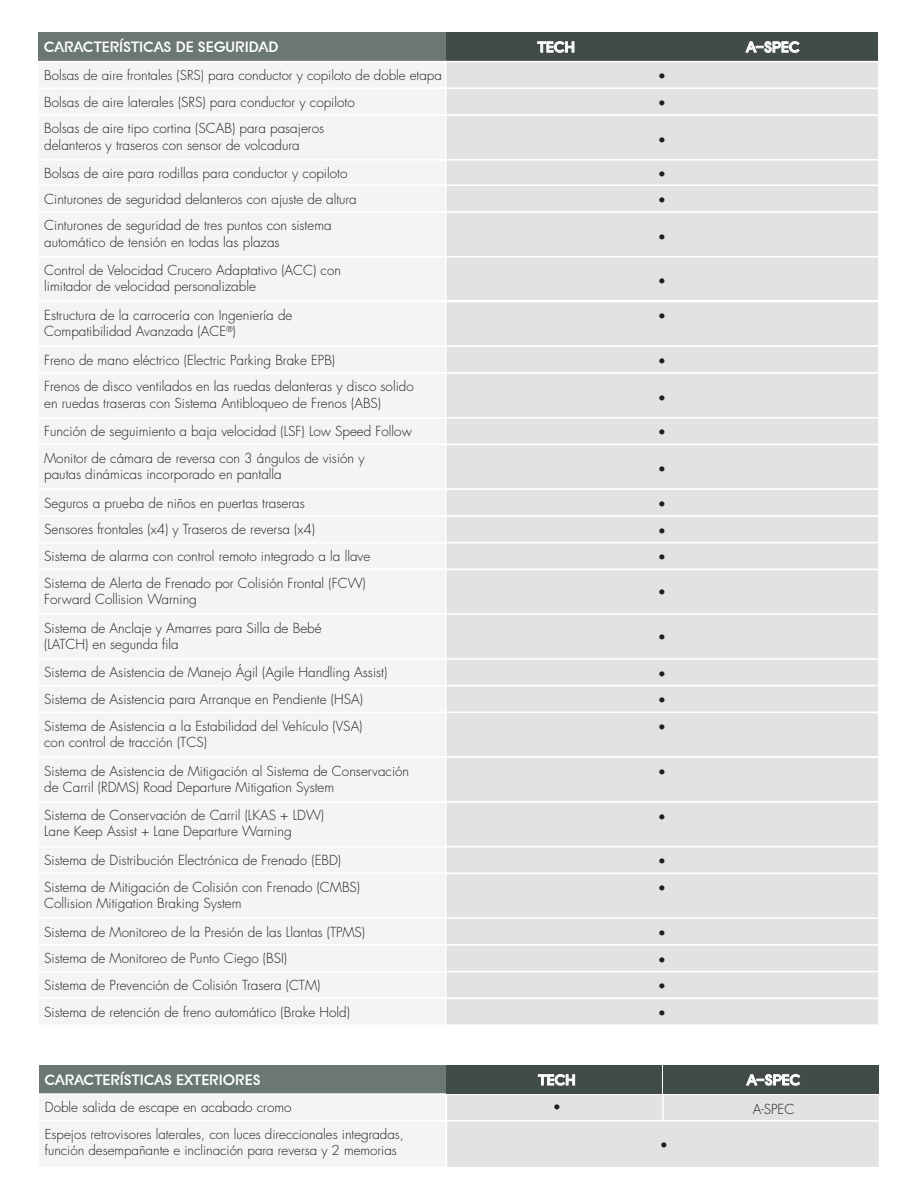
<style>
.page{position:relative;width:918px;height:1188px;background:#fff}
.page>*{position:absolute;margin:0;border:0;box-sizing:border-box;transform-origin:0 0}
.t1{font:700 14.25px "Acura Bespoke";color:#fff}
.t2{font:300 13.5px/16.2px "Futura Std";color:#1d201f}
.t3{font:300 13.35px/16px "Futura Std";color:#1d201f}
</style>
<div class="page">
<div style="left:38px;top:32px;width:593px;height:29px;background:#6a7774"></div>
<div style="left:446px;top:32px;width:215px;height:28px;background:#414c49"></div>
<svg style="left:537px;top:41px;width:37px;height:12px"></svg>
<div style="left:663px;top:32px;width:215px;height:28px;background:#414c49"></div>
<svg style="left:745px;top:41px;width:55px;height:12px"></svg>
<div style="left:37px;top:61px;width:409px;height:28px;background:#f4f4f4;border:2px solid #fff"></div>
<div style="left:37px;top:88px;width:409px;height:28px;background:#f4f4f4;border:2px solid #fff"></div>
<div style="left:37px;top:114px;width:409px;height:47px;background:#f4f4f4"></div>
<div style="left:37px;top:159px;width:409px;height:28px;background:#f4f4f4"></div>
<div style="left:37px;top:211px;width:409px;height:46px;background:#f4f4f4"></div>
<div style="left:37px;top:256px;width:409px;height:46px;background:#f4f4f4;border:2px solid #fff"></div>
<div style="left:37px;top:301px;width:409px;height:46px;background:#f4f4f4;border:2px solid #fff"></div>
<div style="left:37px;top:345px;width:409px;height:29px;background:#f4f4f4"></div>
<div style="left:37px;top:372px;width:409px;height:46px;background:#f4f4f4"></div>
<div style="left:37px;top:417px;width:409px;height:28px;background:#f4f4f4;border:2px solid #fff"></div>
<div style="left:37px;top:444px;width:409px;height:46px;background:#f4f4f4;border:2px solid #fff"></div>
<div style="left:37px;top:488px;width:409px;height:29px;background:#f4f4f4"></div>
<div style="left:37px;top:515px;width:409px;height:28px;background:#f4f4f4"></div>
<div style="left:37px;top:542px;width:409px;height:28px;background:#f4f4f4;border:2px solid #fff"></div>
<div style="left:37px;top:569px;width:409px;height:46px;background:#f4f4f4;border:2px solid #fff"></div>
<div style="left:37px;top:613px;width:409px;height:47px;background:#f4f4f4"></div>
<div style="left:37px;top:658px;width:409px;height:28px;background:#f4f4f4"></div>
<div style="left:37px;top:685px;width:409px;height:28px;background:#f4f4f4;border:2px solid #fff"></div>
<div style="left:37px;top:712px;width:409px;height:46px;background:#f4f4f4;border:2px solid #fff"></div>
<div style="left:37px;top:756px;width:409px;height:46px;background:#f4f4f4"></div>
<div style="left:37px;top:801px;width:409px;height:46px;background:#f4f4f4"></div>
<div style="left:37px;top:846px;width:409px;height:28px;background:#f4f4f4;border:2px solid #fff"></div>
<div style="left:37px;top:873px;width:409px;height:47px;background:#f4f4f4;border:2px solid #fff"></div>
<div style="left:37px;top:917px;width:409px;height:29px;background:#f4f4f4"></div>
<div style="left:37px;top:944px;width:409px;height:28px;background:#f4f4f4"></div>
<div style="left:37px;top:971px;width:409px;height:28px;background:#f4f4f4;border:2px solid #fff"></div>
<div style="left:37px;top:998px;width:409px;height:28px;background:#f4f4f4;border:2px solid #fff"></div>
<div style="left:39px;top:1065px;width:593px;height:29px;background:#6a7774"></div>
<div style="left:38px;top:1093px;width:409px;height:29px;background:#f4f4f4;border:2px solid #fff"></div>
<div style="left:446px;top:1065px;width:216px;height:28px;background:#414c49"></div>
<svg style="left:538px;top:1074px;width:37px;height:12px"></svg>
<div style="left:664px;top:1065px;width:215px;height:28px;background:#414c49"></div>
<svg style="left:746px;top:1074px;width:54px;height:12px"></svg>
<div style="left:38px;top:1120px;width:409px;height:48px;background:#f4f4f4;border:2px solid #fff"></div>
<svg style="left:445px;top:1093px;width:434px;height:75px;background:#e1e1e1"></svg>
<div style="left:37px;top:185px;width:409px;height:28px;background:#f4f4f4;border:2px solid #fff"></div>
<svg style="left:444px;top:60px;width:434px;height:966px;background:#e3e3e3"></svg>
<p class="t1" style="left:44px;top:38px;width:236px">CARACTERÍSTICAS DE SEGURIDAD</p>
<p class="t1" style="left:538px;top:38px;width:39px">TECH</p>
<p class="t1" style="left:746px;top:38px;width:55px">A-SPEC</p>
<p class="t3" style="left:44px;top:67px;width:399px">Bolsas de aire frontales (SRS) para conductor y copiloto de doble etapa</p>
<p class="t2" style="left:658px;top:69px;width:10px">•</p>
<p class="t2" style="left:44px;top:94px;width:312px">Bolsas de aire laterales (SRS) para conductor y copiloto</p>
<p class="t2" style="left:658px;top:95px;width:10px">•</p>
<p class="t2" style="left:44px;top:121px;width:281px">Bolsas de aire tipo cortina (SCAB) para pasajeros delanteros y traseros con sensor de volcadura</p>
<p class="t2" style="left:658px;top:132px;width:10px">•</p>
<p class="t2" style="left:44px;top:166px;width:305px">Bolsas de aire para rodillas para conductor y copiloto</p>
<p class="t2" style="left:658px;top:167px;width:10px">•</p>
<p class="t2" style="left:44px;top:218px;width:289px">Cinturones de seguridad de tres puntos con sistema automático de tensión en todas las plazas</p>
<p class="t2" style="left:44px;top:191px;width:314px">Cinturones de seguridad delanteros con ajuste de altura</p>
<p class="t2" style="left:658px;top:192px;width:10px">•</p>
<p class="t2" style="left:658px;top:230px;width:10px">•</p>
<p class="t2" style="left:44px;top:262px;width:298px">Control de Velocidad Crucero Adaptativo (ACC) con limitador de velocidad personalizable</p>
<p class="t2" style="left:658px;top:273px;width:10px">•</p>
<p class="t2" style="left:44px;top:307px;width:250px">Estructura de la carrocería con Ingeniería de<br>Compatibilidad Avanzada (ACE<sup>®</sup>)</p>
<p class="t2" style="left:658px;top:309px;width:10px">•</p>
<p class="t2" style="left:44px;top:352px;width:292px">Freno de mano eléctrico (Electric Parking Brake EPB)</p>
<p class="t2" style="left:658px;top:353px;width:10px">•</p>
<p class="t2" style="left:44px;top:379px;width:371px">Frenos de disco ventilados en las ruedas delanteras y disco solido en ruedas traseras con Sistema Antibloqueo de Frenos (ABS)</p>
<p class="t2" style="left:658px;top:391px;width:10px">•</p>
<p class="t2" style="left:44px;top:423px;width:369px">Función de seguimiento a baja velocidad (LSF) Low Speed Follow</p>
<p class="t2" style="left:658px;top:425px;width:10px">•</p>
<p class="t2" style="left:44px;top:450px;width:322px">Monitor de cámara de reversa con 3 ángulos de visión y pautas dinámicas incorporado en pantalla</p>
<p class="t2" style="left:658px;top:462px;width:10px">•</p>
<p class="t2" style="left:44px;top:495px;width:262px">Seguros a prueba de niños en puertas traseras</p>
<p class="t2" style="left:658px;top:496px;width:10px">•</p>
<p class="t2" style="left:44px;top:522px;width:272px">Sensores frontales (x4) y Traseros de reversa (x4)</p>
<p class="t2" style="left:658px;top:523px;width:10px">•</p>
<p class="t2" style="left:44px;top:548px;width:328px">Sistema de alarma con control remoto integrado a la llave</p>
<p class="t2" style="left:658px;top:550px;width:10px">•</p>
<p class="t2" style="left:44px;top:575px;width:323px">Sistema de Alerta de Frenado por Colisión Frontal (FCW)<br>Forward Collision Warning</p>
<p class="t2" style="left:658px;top:585px;width:10px">•</p>
<p class="t2" style="left:44px;top:620px;width:279px">Sistema de Anclaje y Amarres para Silla de Bebé (LATCH) en segunda fila</p>
<p class="t2" style="left:658px;top:629px;width:10px">•</p>
<p class="t2" style="left:44px;top:665px;width:345px">Sistema de Asistencia de Manejo Ágil (Agile Handling Assist)</p>
<p class="t2" style="left:658px;top:666px;width:10px">•</p>
<p class="t2" style="left:44px;top:691px;width:320px">Sistema de Asistencia para Arranque en Pendiente (HSA)</p>
<p class="t2" style="left:658px;top:693px;width:10px">•</p>
<p class="t2" style="left:44px;top:718px;width:320px">Sistema de Asistencia a la Estabilidad del Vehículo (VSA) con control de tracción (TCS)</p>
<p class="t2" style="left:658px;top:719px;width:10px">•</p>
<p class="t2" style="left:44px;top:763px;width:366px">Sistema de Asistencia de Mitigación al Sistema de Conservación de Carril (RDMS) Road Departure Mitigation System</p>
<p class="t2" style="left:658px;top:764px;width:10px">•</p>
<p class="t2" style="left:44px;top:808px;width:281px">Sistema de Conservación de Carril (LKAS + LDW)<br>Lane Keep Assist + Lane Departure Warning</p>
<p class="t2" style="left:658px;top:809px;width:10px">•</p>
<p class="t2" style="left:44px;top:852px;width:299px">Sistema de Distribución Electrónica de Frenado (EBD)</p>
<p class="t2" style="left:658px;top:854px;width:10px">•</p>
<p class="t2" style="left:44px;top:879px;width:318px">Sistema de Mitigación de Colisión con Frenado (CMBS)<br>Collision Mitigation Braking System</p>
<p class="t2" style="left:658px;top:880px;width:10px">•</p>
<p class="t2" style="left:44px;top:924px;width:323px">Sistema de Monitoreo de la Presión de las Llantas (TPMS)</p>
<p class="t2" style="left:658px;top:925px;width:10px">•</p>
<p class="t2" style="left:44px;top:951px;width:245px">Sistema de Monitoreo de Punto Ciego (BSI)</p>
<p class="t2" style="left:658px;top:952px;width:10px">•</p>
<p class="t2" style="left:44px;top:977px;width:278px">Sistema de Prevención de Colisión Trasera (CTM)</p>
<p class="t2" style="left:658px;top:979px;width:10px">•</p>
<p class="t2" style="left:44px;top:1004px;width:307px">Sistema de retención de freno automático (Brake Hold)</p>
<p class="t2" style="left:658px;top:1005px;width:10px">•</p>
<p class="t1" style="left:45px;top:1071px;width:218px">CARACTERÍSTICAS EXTERIORES</p>
<p class="t2" style="left:45px;top:1100px;width:248px">Doble salida de escape en acabado cromo</p>
<p class="t3" style="left:45px;top:1127px;width:361px">Espejos retrovisores laterales, con luces direccionales integradas, función desempañante e inclinación para reversa y 2 memorias</p>
<p class="t1" style="left:538px;top:1071px;width:39px">TECH</p>
<p class="t1" style="left:747px;top:1071px;width:55px">A-SPEC</p>
<p class="t2" style="left:553px;top:1100px;width:10px">•</p>
<p class="t2" style="left:753px;top:1101px;width:43px">A-SPEC</p>
<p class="t2" style="left:660px;top:1138px;width:10px">•</p>
</div>
